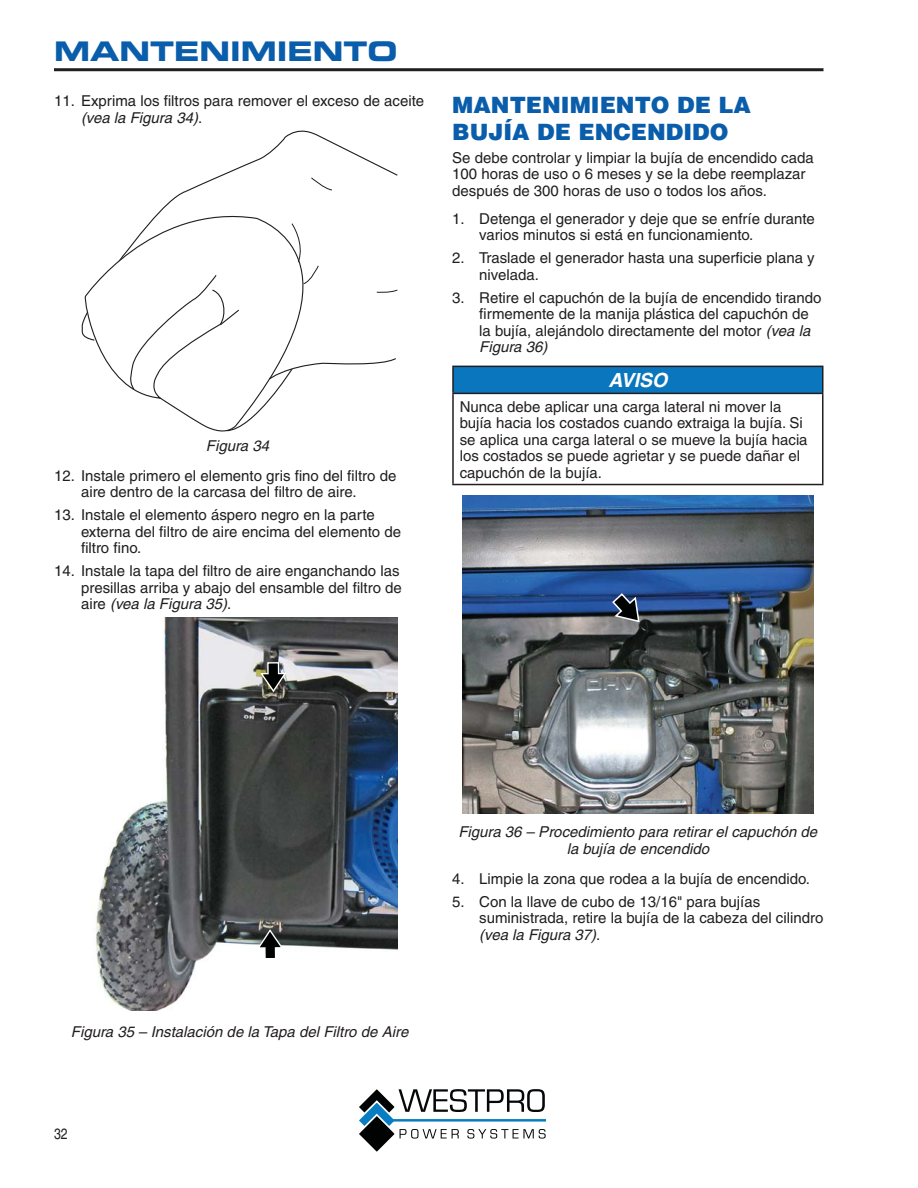
<style>
.page{position:relative;width:918px;height:1188px;background:#fff}
.page>*{position:absolute;margin:0;border:0;box-sizing:border-box;transform-origin:0 0}
.t1{font:27px "Eurostile Bold Extended Two";color:#095dab}
.t2{font:900 22.5px/27px "Helvetica";color:#095dab}
.t3{font:italic 700 19.5px "Helvetica";letter-spacing:-.005em;color:#fff}
.t4{font:15px/16.5px "Helvetica";color:#201e1e}
.t5{font:15px/16.5px "Helvetica";color:#221e1f}
.t6{font:italic 15px/16.5px "Helvetica";color:#221e1f;text-align:center}
.t7{font:condensed 15px "Helvetica";color:#221e1f}
.s1{font-style:italic}
</style>
<div class="page">
<svg style="left:359px;top:1089px;width:187px;height:63px"></svg>
<hr style="left:392px;top:1119px;width:154px;height:3px;background:#087dc2">
<hr style="left:54px;top:68px;width:770px;height:3px;background:#201e1e">
<svg style="left:82px;top:131px;width:316px;height:206px"></svg>
<svg style="left:84px;top:202px;width:286px;height:184px"></svg>
<svg style="left:311px;top:177px;width:22px;height:14px"></svg>
<svg style="left:128px;top:223px;width:270px;height:209px"></svg>
<img style="left:94px;top:617px;width:304px;height:393px">
<svg style="left:256px;top:928px;width:28px;height:32px"></svg>
<svg style="left:260px;top:661px;width:28px;height:32px"></svg>
<div style="left:453px;top:366px;width:370px;height:27px;background:#0976bd"></div>
<hr style="left:452px;top:366px;width:372px;height:1px;background:#201e1e">
<hr style="left:452px;top:367px;width:2px;height:26px;background:#201e1e">
<hr style="left:822px;top:367px;width:2px;height:26px;background:#201e1e">
<hr style="left:452px;top:393px;width:372px;height:1px;background:#201e1e">
<hr style="left:452px;top:394px;width:2px;height:90px;background:#201e1e">
<hr style="left:822px;top:394px;width:2px;height:90px;background:#201e1e">
<hr style="left:452px;top:484px;width:372px;height:1px;background:#201e1e">
<img style="left:462px;top:495px;width:351px;height:319px">
<svg style="left:611px;top:592px;width:30px;height:31px"></svg>
<h1 class="t1" style="left:54px;top:42px;width:345px">MANTENIMIENTO</h1>
<p class="t4" style="left:81px;top:94px;width:345px;text-indent:-27px">11. Exprima los filtros para remover el exceso de aceite <span class="s1">(vea la Figura 34)</span>.</p>
<p class="t6" style="left:206px;top:439px;width:65px">Figura 34</p>
<p class="t4" style="left:81px;top:469px;width:317px;text-indent:-27px">12. Instale primero el elemento gris fino del filtro de aire dentro de la carcasa del filtro de aire.</p>
<p class="t4" style="left:81px;top:508px;width:322px;text-indent:-27px">13. Instale el elemento áspero negro en la parte externa del filtro de aire encima del elemento de filtro fino.</p>
<p class="t4" style="left:81px;top:564px;width:322px;text-indent:-27px">14. Instale la tapa del filtro de aire enganchando las presillas arriba y abajo del ensamble del filtro de aire <span class="s1">(vea la Figura 35)</span>.</p>
<h2 class="t2" style="left:452px;top:93px;width:300px">MANTENIMIENTO DE LA<br>BUJÍA DE ENCENDIDO</h2>
<p class="t5" style="left:452px;top:150px;width:363px">Se debe controlar y limpiar la bujía de encendido cada<br>100 horas de uso o 6 meses y se la debe reemplazar después de 300 horas de uso o todos los años.</p>
<p class="t4" style="left:479px;top:212px;width:337px;text-indent:-27px">1. Detenga el generador y deje que se enfríe durante varios minutos si está en funcionamiento.</p>
<p class="t4" style="left:479px;top:251px;width:337px;text-indent:-27px">2. Traslade el generador hasta una superficie plana y nivelada.</p>
<p class="t4" style="left:479px;top:291px;width:344px;text-indent:-27px">3. Retire el capuchón de la bujía de encendido tirando firmemente de la manija plástica del capuchón de la bujía, alejándolo directamente del motor <span class="s1">(vea la Figura 36)</span></p>
<h3 class="t3" style="left:609px;top:373px;width:60px">AVISO</h3>
<p class="t5" style="left:460px;top:400px;width:349px">Nunca debe aplicar una carga lateral ni mover la bujía hacia los costados cuando extraiga la bujía. Si se aplica una carga lateral o se mueve la bujía hacia los costados se puede agrietar y se puede dañar el capuchón de la bujía.</p>
<p class="t6" style="left:71px;top:1024px;width:339px">Figura 35 – Instalación de la Tapa del Filtro de Aire</p>
<p class="t7" style="left:54px;top:1128px;width:15px">32</p>
<p class="t6" style="left:458px;top:825px;width:360px">Figura 36 – Procedimiento para retirar el capuchón de la bujía de encendido</p>
<p class="t4" style="left:452px;top:872px;width:359px">4. Limpie la zona que rodea a la bujía de encendido.</p>
<p class="t4" style="left:479px;top:895px;width:346px;text-indent:-27px">5. Con la llave de cubo de 13/16" para bujías suministrada, retire la bujía de la cabeza del cilindro <span class="s1">(vea la Figura 37)</span>.</p>
</div>
